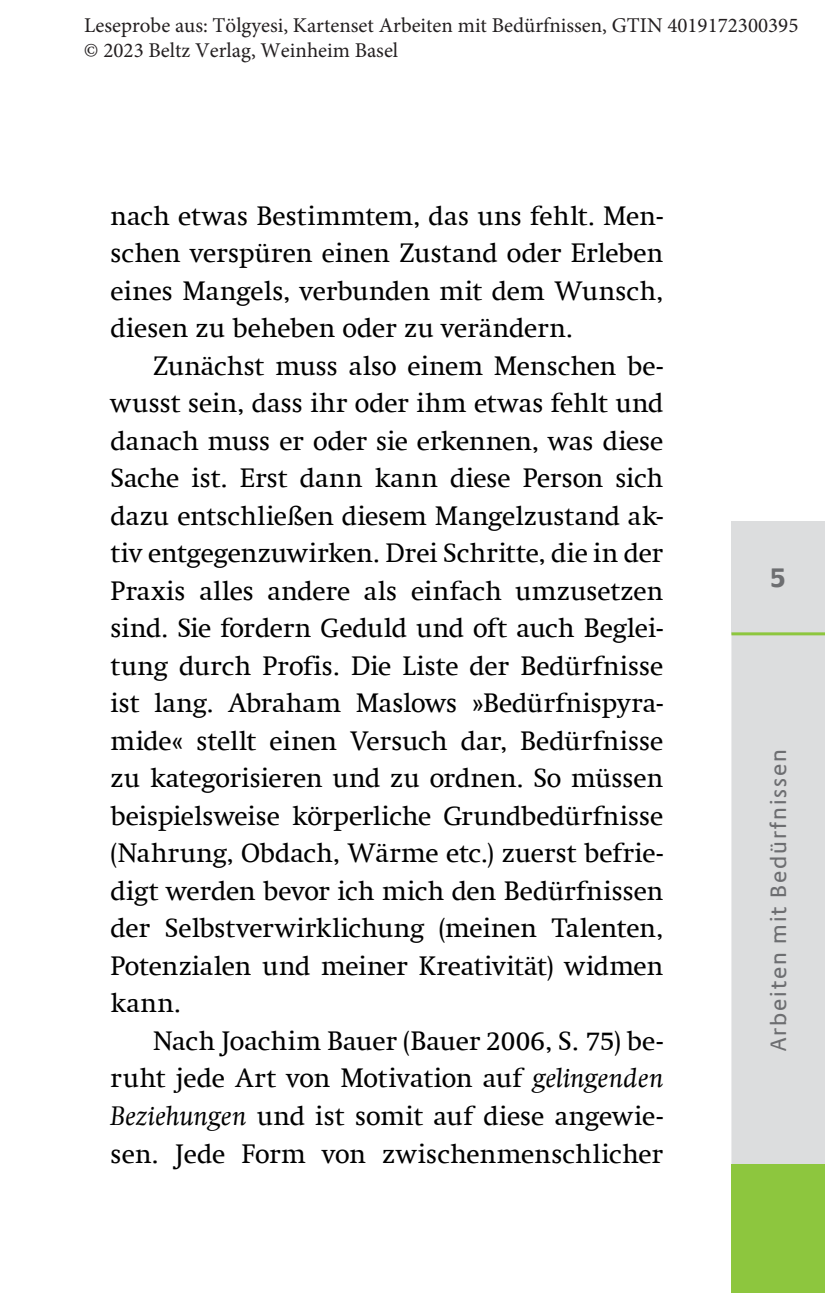
<style>
.page{position:relative;width:825px;height:1293px;background:#fff}
.page>*{position:absolute;margin:0;border:0;box-sizing:border-box;transform-origin:0 0}
.t1{font:27px/37.5px "Swift Com";color:#000;text-align:justify}
.t2{font:700 27px "Praxis Com";color:#6d6e71}
.t3{font:22.5px "Praxis Com";letter-spacing:.08em;color:#6d6e71}
.t4{font:21px/25.5px "Minion Pro";color:#231f20}
.s1{font-style:italic}
</style>
<div class="page">
<div style="left:731px;top:635px;width:94px;height:529px;background:#dcddde"></div>
<div style="left:731px;top:521px;width:94px;height:113px;background:#dcddde"></div>
<div style="left:731px;top:1164px;width:94px;height:129px;background:#8dc63e"></div>
<hr style="left:731px;top:632px;width:94px;height:3px;background:#8dc63e">
<p class="t4" style="left:84px;top:14px;width:716px">Leseprobe aus: Tölgyesi, Kartenset Arbeiten mit Bedürfnissen, GTIN 4019172300395 © 2023 Beltz Verlag, Weinheim Basel</p>
<p class="t1" style="left:111px;top:197px;width:554px">nach etwas Bestimmtem, das uns fehlt. Men&shy;schen verspüren einen Zustand oder Erleben eines Mangels, verbunden mit dem Wunsch, diesen zu beheben oder zu verändern.</p>
<p class="t1" style="left:111px;top:347px;width:554px;text-indent:42px">Zunächst muss also einem Menschen be&shy;wusst sein, dass ihr oder ihm etwas fehlt und danach muss er oder sie erkennen, was diese Sache ist. Erst dann kann diese Person sich dazu entschließen diesem Mangelzustand ak&shy;tiv entgegenzuwirken. Drei Schritte, die in der Praxis alles andere als einfach umzusetzen sind. Sie fordern Geduld und oft auch Beglei&shy;tung durch Profis. Die Liste der Bedürfnisse ist lang. Abraham Maslows »Bedürfnispyra&shy;mide« stellt einen Versuch dar, Bedürfnisse zu kategorisieren und zu ordnen. So müssen beispielsweise körperliche Grundbedürfnisse (Nahrung, Obdach, Wärme etc.) zuerst befrie&shy;digt werden bevor ich mich den Bedürfnissen der Selbstverwirklichung (meinen Talenten, Potenzialen und meiner Kreativität) widmen kann.</p>
<p class="t1" style="left:111px;top:1022px;width:554px;text-indent:42px">Nach Joachim Bauer (Bauer 2006, S. 75) be&shy;ruht jede Art von Motivation auf <span class="s1">gelingenden Beziehungen</span> und ist somit auf diese angewie&shy;sen. Jede Form von zwischenmenschlicher</p>
<p class="t2" style="left:770px;top:562px;width:18px">5</p>
<p class="t3" style="left:765px;top:1051px;width:303px;rotate:-90deg">Arbeiten mit Bedürfnissen</p>
</div>
